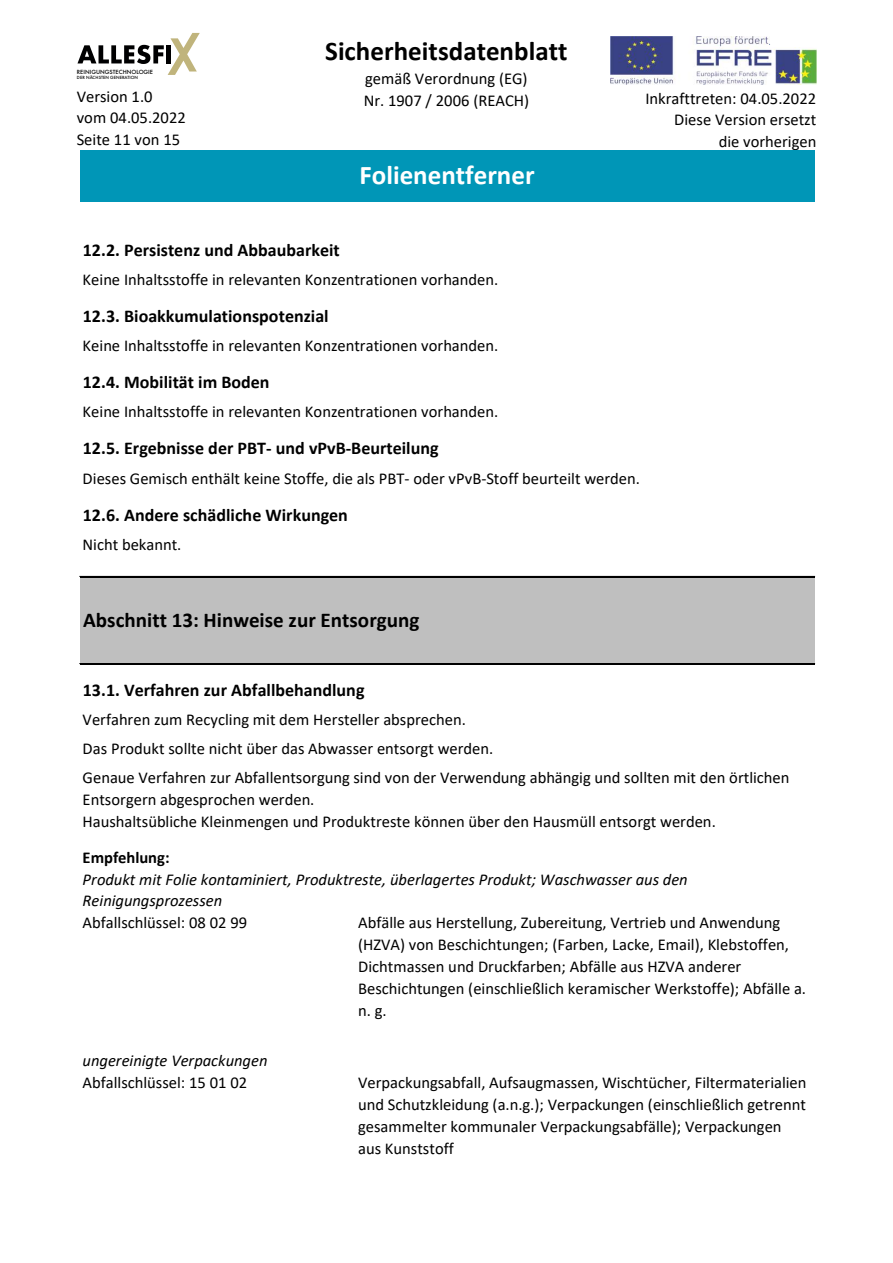
<style>
.page{position:relative;width:893px;height:1263px;background:#fff}
.page>*{position:absolute;margin:0;border:0;box-sizing:border-box;transform-origin:0 0}
.t1{font:700 27px "Calibri";color:#000}
.t2{font:700 27px "Calibri";color:#fff}
.t3{font:700 21px "Calibri";color:#000}
.t4{font:700 18px "Calibri";color:#000}
.t5{font:16.5px/21.8px "Calibri";color:#000}
.t6{font:italic 16.5px/21.8px "Calibri";color:#000}
.t7{font:700 16.5px "Calibri";letter-spacing:-.005em;color:#000}
.t8{font:10.5px "Myriad Pro";color:#2b4b90}
.t9{font:500 5.55px "Futura";color:#000001}
.t10{font:500 4.2px "Futura";color:#000001}
</style>
<div class="page">
<img style="left:611px;top:37px;width:205px;height:48px">
<div style="left:80px;top:151px;width:734px;height:51px;background:#0096b7"></div>
<div style="left:80px;top:577px;width:734px;height:87px;background:#bfbfbf"></div>
<hr style="left:80px;top:576px;width:734px;height:2px;background:#000">
<hr style="left:80px;top:663px;width:734px;height:2px;background:#000">
<svg style="left:77px;top:33px;width:123px;height:42px"></svg>
<div style="left:769px;top:34px;width:48px;height:13px;background:#fff"></div>
<p class="t9" style="left:77px;top:68px;width:78px">REINIGUNGSTECHNOLOGIE</p>
<p class="t10" style="left:77px;top:75px;width:62px">DER NÄCHSTEN GENERATION</p>
<p class="t5" style="left:77px;top:85px;width:111px">Version 1.0 vom 04.05.2022<br>Seite 11 von 15</p>
<h1 class="t1" style="left:325px;top:32px;width:244px">Sicherheitsdatenblatt</h1>
<p class="t5" style="left:364px;top:68px;width:167px">gemäß Verordnung (EG)<br>Nr. 1907 / 2006 (REACH)</p>
<h1 class="t2" style="left:359px;top:156px;width:177px">Folienentferner</h1>
<p class="t4" style="left:83px;top:237px;width:258px">12.2. Persistenz und Abbaubarkeit</p>
<p class="t5" style="left:83px;top:268px;width:417px">Keine Inhaltsstoffe in relevanten Konzentrationen vorhanden.</p>
<p class="t4" style="left:83px;top:303px;width:247px">12.3. Bioakkumulationspotenzial</p>
<p class="t5" style="left:83px;top:334px;width:417px">Keine Inhaltsstoffe in relevanten Konzentrationen vorhanden.</p>
<p class="t4" style="left:83px;top:369px;width:188px">12.4. Mobilität im Boden</p>
<p class="t8" style="left:769px;top:35px;width:4px">.</p>
<p class="t5" style="left:645px;top:87px;width:172px;text-align:right">Inkrafttreten: 04.05.2022<br>Diese Version ersetzt<br>die vorherigen</p>
<p class="t5" style="left:83px;top:400px;width:417px">Keine Inhaltsstoffe in relevanten Konzentrationen vorhanden.</p>
<p class="t4" style="left:83px;top:436px;width:357px">12.5. Ergebnisse der PBT- und vPvB-Beurteilung</p>
<p class="t5" style="left:83px;top:467px;width:559px">Dieses Gemisch enthält keine Stoffe, die als PBT- oder vPvB-Stoff beurteilt werden.</p>
<p class="t4" style="left:83px;top:502px;width:267px">12.6. Andere schädliche Wirkungen</p>
<p class="t5" style="left:83px;top:533px;width:100px">Nicht bekannt.</p>
<p class="t3" style="left:83px;top:605px;width:338px">Abschnitt 13: Hinweise zur Entsorgung</p>
<p class="t4" style="left:83px;top:677px;width:283px">13.1. Verfahren zur Abfallbehandlung</p>
<p class="t5" style="left:83px;top:704px;width:412px;line-height:29px">Verfahren zum Recycling mit dem Hersteller absprechen.<br>Das Produkt sollte nicht über das Abwasser entsorgt werden.</p>
<p class="t5" style="left:83px;top:766px;width:708px">Genaue Verfahren zur Abfallentsorgung sind von der Verwendung abhängig und sollten mit den örtlichen<br>Entsorgern abgesprochen werden.</p>
<p class="t5" style="left:83px;top:810px;width:635px">Haushaltsübliche Kleinmengen und Produktreste können über den Hausmüll entsorgt werden.</p>
<p class="t7" style="left:83px;top:845px;width:88px">Empfehlung:</p>
<p class="t6" style="left:83px;top:867px;width:607px">Produkt mit Folie kontaminiert, Produktreste, überlagertes Produkt; Waschwasser aus den<br>Reinigungsprozessen</p>
<p class="t5" style="left:83px;top:911px;width:166px">Abfallschlüssel: 08 02 99</p>
<p class="t5" style="left:358px;top:911px;width:449px">Abfälle aus Herstellung, Zubereitung, Vertrieb und Anwendung (HZVA) von Beschichtungen; (Farben, Lacke, Email), Klebstoffen, Dichtmassen und Druckfarben; Abfälle aus HZVA anderer Beschichtungen (einschließlich keramischer Werkstoffe); Abfälle a. n. g.</p>
<p class="t6" style="left:83px;top:1049px;width:186px">ungereinigte Verpackungen</p>
<p class="t5" style="left:83px;top:1071px;width:166px">Abfallschlüssel: 15 01 02</p>
<p class="t5" style="left:358px;top:1071px;width:450px">Verpackungsabfall, Aufsaugmassen, Wischtücher, Filtermaterialien und Schutzkleidung (a.n.g.); Verpackungen (einschließlich getrennt gesammelter kommunaler Verpackungsabfälle); Verpackungen aus Kunststoff</p>
</div>
